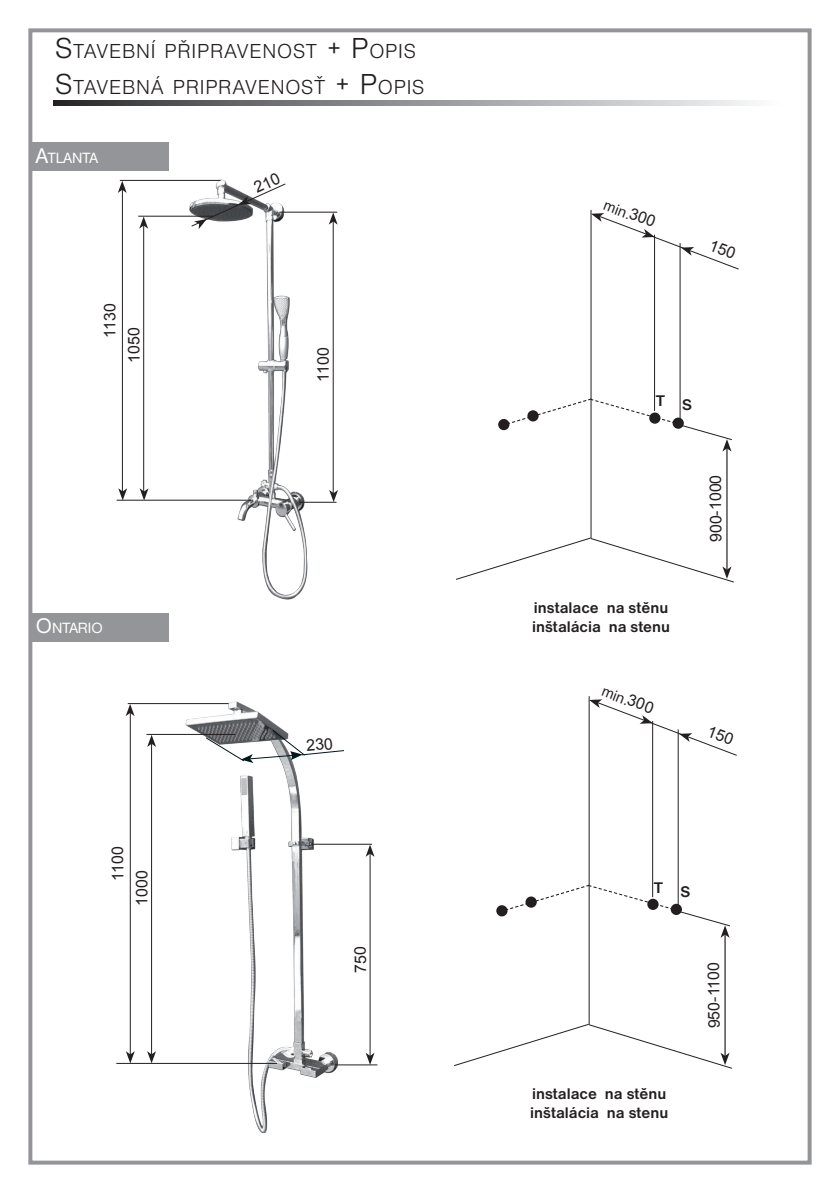
<style>
.page{position:relative;width:840px;height:1191px;background:#fff}
.page>*{position:absolute;margin:0;border:0;box-sizing:border-box;transform-origin:0 0}
.t1{font:21px/36px "Nimbus Sans DOT Ligh";letter-spacing:.035em;color:#231f20}
.t2{font:700 16px/19.2px "Nimbus Sans DOT";color:#231f20}
.t3{font:16px/24px "Arial";letter-spacing:-.01em;color:#231f20}
.t4{font:16px "Nimbus Sans DOT";color:#231f20}
.t5{font:15.4px "Nimbus Sans DOT";color:#fff}
.s1{font-size:30px}
.s2{font-size:22px}
</style>
<div class="page">
<div style="left:28px;top:28px;width:783px;height:1136px;border:4px solid #939598"></div>
<img style="left:116px;top:701px;width:262px;height:432px">
<img style="left:116px;top:179px;width:222px;height:421px">
<svg style="left:54px;top:101px;width:698px;height:5px;background:#8f9092"></svg>
<div style="left:30px;top:142px;width:138px;height:28px;background:#939598"></div>
<div style="left:30px;top:613px;width:138px;height:28px;background:#939598"></div>
<hr style="left:122px;top:187px;width:1px;height:305px;background:#231f20">
<svg style="left:118px;top:181px;width:9px;height:12px"></svg>
<svg style="left:118px;top:488px;width:9px;height:12px"></svg>
<hr style="left:120px;top:180px;width:100px;height:1px;background:#231f20">
<hr style="left:116px;top:500px;width:137px;height:1px;background:#231f20">
<hr style="left:143px;top:223px;width:1px;height:269px;background:#231f20">
<svg style="left:139px;top:217px;width:9px;height:12px"></svg>
<svg style="left:139px;top:488px;width:9px;height:12px"></svg>
<hr style="left:138px;top:216px;width:75px;height:1px;background:#231f20">
<hr style="left:130px;top:710px;width:1px;height:345px;background:#231f20">
<svg style="left:126px;top:704px;width:8px;height:12px"></svg>
<svg style="left:126px;top:1051px;width:9px;height:12px"></svg>
<hr style="left:128px;top:703px;width:100px;height:1px;background:#231f20">
<hr style="left:116px;top:1063px;width:161px;height:1px;background:#231f20">
<hr style="left:151px;top:743px;width:1px;height:311px;background:#231f20">
<svg style="left:147px;top:735px;width:9px;height:12px"></svg>
<svg style="left:147px;top:1051px;width:9px;height:12px"></svg>
<hr style="left:146px;top:734px;width:89px;height:1px;background:#231f20">
<hr style="left:590px;top:210px;width:1px;height:328px;background:#231f20">
<hr style="left:653px;top:235px;width:1px;height:176px;background:#231f20">
<hr style="left:726px;top:445px;width:1px;height:124px;background:#231f20">
<svg style="left:506px;top:397px;width:226px;height:54px"></svg>
<hr style="left:679px;top:243px;width:1px;height:176px;background:#231f20">
<svg style="left:456px;top:537px;width:278px;height:46px"></svg>
<div style="left:498px;top:419px;width:11px;height:11px;background:#231f20;border-radius:50%"></div>
<hr style="left:588px;top:696px;width:1px;height:328px;background:#231f20">
<hr style="left:652px;top:721px;width:1px;height:176px;background:#231f20">
<hr style="left:724px;top:931px;width:1px;height:124px;background:#231f20">
<svg style="left:503px;top:884px;width:227px;height:53px"></svg>
<hr style="left:677px;top:729px;width:1px;height:176px;background:#231f20">
<svg style="left:454px;top:1023px;width:278px;height:46px"></svg>
<div style="left:496px;top:905px;width:11px;height:11px;background:#231f20;border-radius:50%"></div>
<hr style="left:333px;top:220px;width:1px;height:275px;background:#231f20">
<svg style="left:328px;top:213px;width:9px;height:12px"></svg>
<svg style="left:329px;top:490px;width:9px;height:12px"></svg>
<hr style="left:279px;top:212px;width:58px;height:1px;background:#231f20">
<hr style="left:299px;top:502px;width:37px;height:1px;background:#231f20">
<hr style="left:334px;top:1064px;width:43px;height:1px;background:#231f20">
<hr style="left:369px;top:851px;width:1px;height:205px;background:#231f20">
<svg style="left:365px;top:844px;width:9px;height:13px"></svg>
<svg style="left:365px;top:1052px;width:9px;height:12px"></svg>
<hr style="left:311px;top:844px;width:61px;height:1px;background:#231f20">
<svg style="left:590px;top:210px;width:149px;height:60px"></svg>
<svg style="left:588px;top:696px;width:149px;height:60px"></svg>
<svg style="left:190px;top:179px;width:96px;height:50px"></svg>
<svg style="left:205px;top:729px;width:139px;height:34px"></svg>
<p class="t1" style="left:55px;top:34px;width:371px"><span class="s1">S</span>TAVEBNÍ PŘIPRAVENOST <span class="s1">+ P</span>OPIS<br><span class="s1">S</span>TAVEBNÁ PRIPRAVENOSŤ <span class="s1">+ P</span>OPIS</p>
<p class="t5" style="left:36px;top:149px;width:64px"><span class="s2">A</span>TLANTA</p>
<p class="t3" style="left:98px;top:363px;width:61px;text-indent:25px;rotate:-90deg">1130<br>1050</p>
<p class="t5" style="left:36px;top:619px;width:68px"><span class="s2">O</span>NTARIO</p>
<p class="t3" style="left:106px;top:906px;width:61px;text-indent:25px;rotate:-90deg">1100<br>1000</p>
<p class="t3" style="left:311px;top:381px;width:36px;rotate:-90deg">1100</p>
<p class="t3" style="left:348px;top:972px;width:28px;rotate:-90deg">750</p>
<p class="t4" style="left:607px;top:196px;width:30px;rotate:21deg">min.</p>
<p class="t2" style="left:655px;top:393px;width:38px">T S</p>
<p class="t2" style="left:532px;top:598px;width:139px">instalace na stěnu inštalácia na stenu</p>
<p class="t4" style="left:605px;top:682px;width:30px;rotate:21deg">min.</p>
<p class="t3" style="left:703px;top:542px;width:69px;rotate:-90deg">900-1000</p>
<p class="t2" style="left:653px;top:879px;width:38px">T S</p>
<p class="t2" style="left:530px;top:1084px;width:139px">instalace na stěnu inštalácia na stenu</p>
<p class="t3" style="left:701px;top:1028px;width:68px;rotate:-90deg">950-1100</p>
</div>
